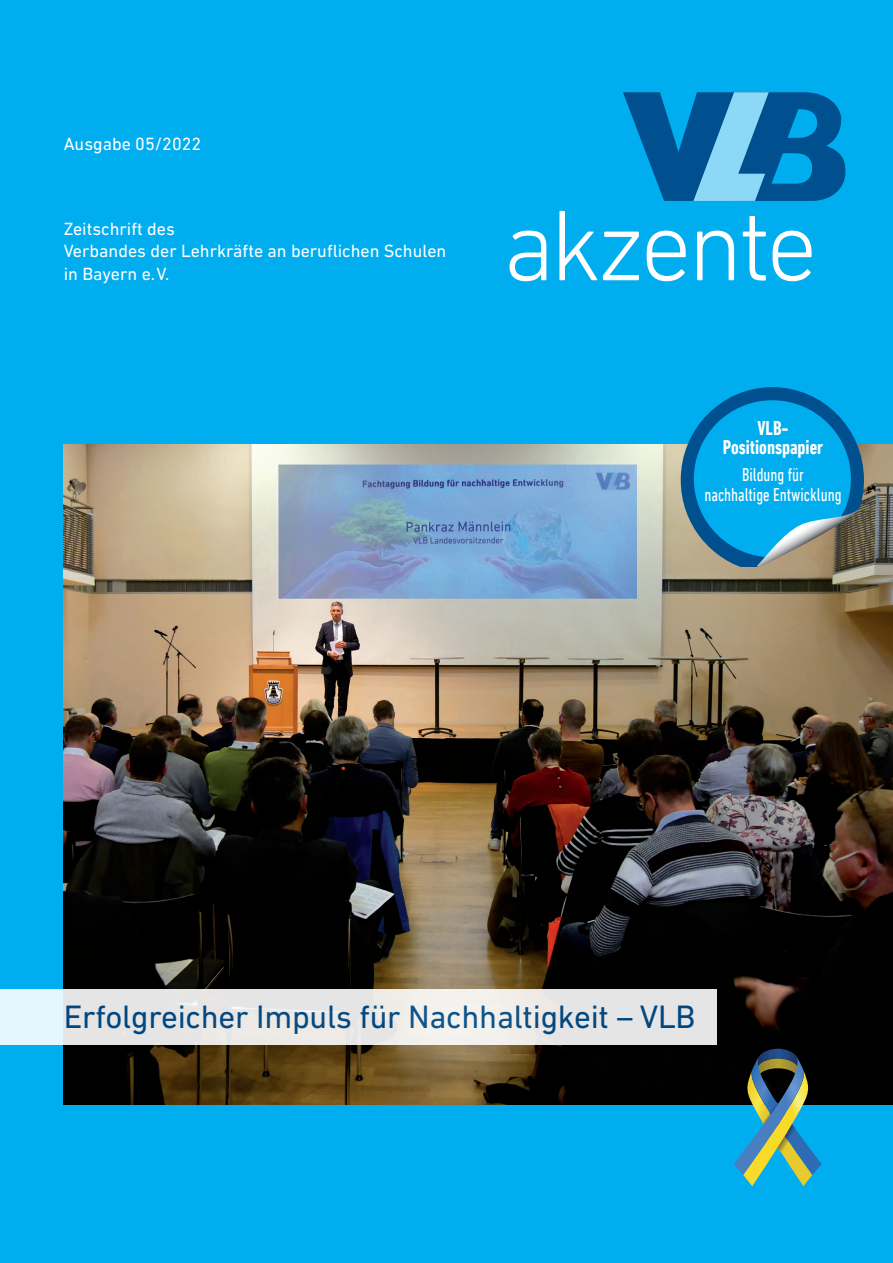
<style>
.page{position:relative;width:893px;height:1263px;background:#00aeef}
.page>*{position:absolute;margin:0;border:0;box-sizing:border-box;transform-origin:0 0}
.t1{font:300 102px "DIN Next LT Pro";letter-spacing:-.04em;color:#fff}
.t2{font:33px "DIN Next LT Pro";letter-spacing:-.01em;color:#004f8f}
._07_Grund_erste_Zeil{font:700 condensed 20.25px/19.5px "DIN Next LT Pro";color:#fff;text-align:center;scale:.95 1}
._07_Grund_erste_Zeil-2{font:condensed 18.75px "DIN Next LT Pro";color:#fff;scale:.95 1}
.t3{font:18px "DIN Next LT Pro";color:#fff}
</style>
<div class="page">
<img style="left:64px;top:445px;width:829px;height:660px">
<svg style="left:0;top:989px;width:716px;height:56px;background:#e9e9e8"></svg>
<svg style="left:681px;top:387px;width:183px;height:179px"></svg>
<svg style="left:734px;top:1049px;width:88px;height:137px"></svg>
<svg style="left:623px;top:92px;width:222px;height:109px"></svg>
<p class="t3" style="left:64px;top:133px;width:139px">Ausgabe 05/2022</p>
<p class="t3" style="left:64px;top:218px;width:113px">Zeitschrift des</p>
<p class="t3" style="left:64px;top:241px;width:384px">Verbandes der Lehrkräfte an beruflichen Schulen</p>
<p class="t3" style="left:64px;top:263px;width:107px">in Bayern e.V.</p>
<p class="t1" style="left:503px;top:187px;width:316px">akzente</p>
<p class="_07_Grund_erste_Zeil" style="left:723px;top:418px;width:107px">VLB-<br>Positionspapier</p>
<p class="_07_Grund_erste_Zeil-2" style="left:742px;top:464px;width:67px">Bildung für</p>
<p class="_07_Grund_erste_Zeil-2" style="left:704px;top:484px;width:146px">nachhaltige Entwicklung</p>
<h2 class="t2" style="left:64px;top:998px;width:633px">Erfolgreicher Impuls für Nachhaltigkeit – VLB</h2>
</div>
